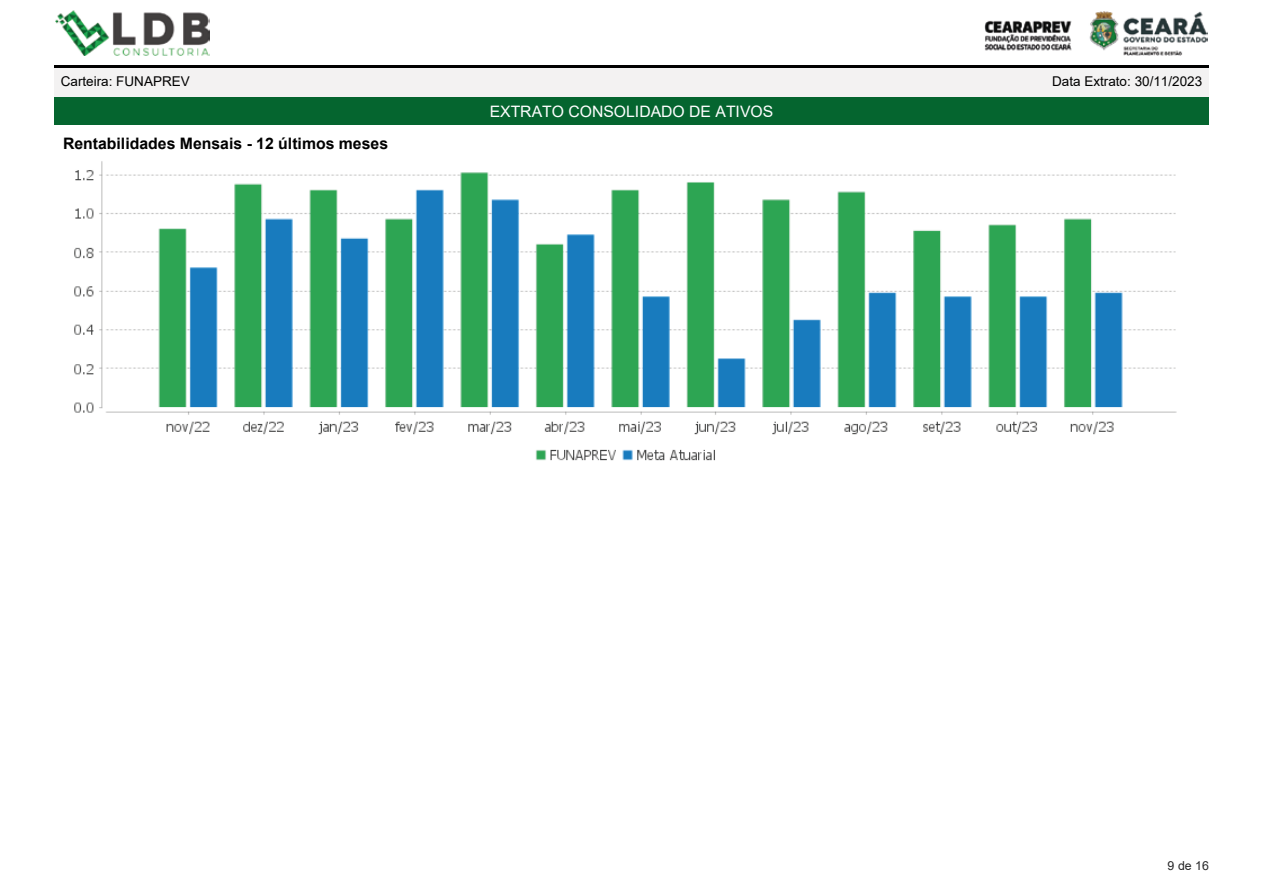
<style>
.page{position:relative;width:1263px;height:893px;background:#fff}
.page>*{position:absolute;margin:0;border:0;box-sizing:border-box;transform-origin:0 0}
.t1{font:700 15.75px "Arial";color:#000}
.t2{font:15.75px "Arial";color:#fff}
.t3{font:13.5px "Arial";color:#000}
.t4{font:12.3px "Arial";color:#262627}
</style>
<div class="page">
<div style="left:54px;top:65px;width:1155px;height:33px;background:#f3f2f2"></div>
<hr style="left:54px;top:65px;width:1155px;height:3px;background:#000">
<div style="left:54px;top:98px;width:1155px;height:27px;background:#05652f"></div>
<img style="left:55px;top:10px;width:155px;height:45px">
<img style="left:984px;top:11px;width:224px;height:44px">
<img style="left:74px;top:161px;width:1103px;height:300px">
<p class="t3" style="left:61px;top:72px;width:131px">Carteira: FUNAPREV</p>
<p class="t3" style="left:1052px;top:72px;width:152px">Data Extrato: 30/11/2023</p>
<p class="t2" style="left:490px;top:101px;width:285px">EXTRATO CONSOLIDADO DE ATIVOS</p>
<p class="t1" style="left:63px;top:132px;width:327px">Rentabilidades Mensais - 12 últimos meses</p>
<p class="t4" style="left:1167px;top:857px;width:43px">9 de 16</p>
</div>
